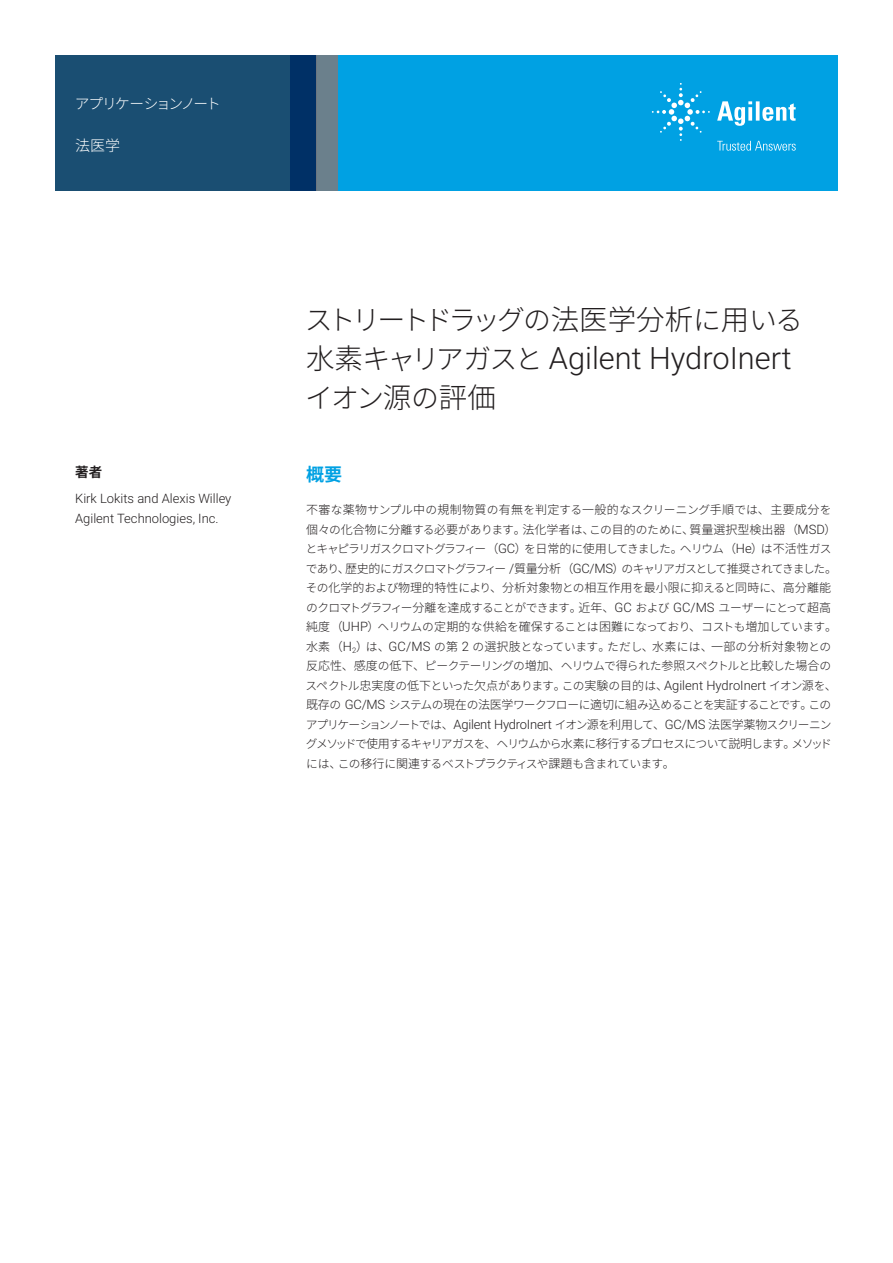
<style>
.page{position:relative;width:893px;height:1263px;background:#fff}
.page>*{position:absolute;margin:0;border:0;box-sizing:border-box;transform-origin:0 0}
.t1{font:300 30.75px "Roboto";color:#231f20}
.t2{font:300 27.9px "Noto Sans CJ Kjp";letter-spacing:-.135em;color:#231f20}
.t3{font:300 27.9px "Noto Sans CJ Kjp";letter-spacing:-.115em;color:#231f20}
.Header_1{font:700 18px "Noto Sans CJ Kjp";color:#00a1e3}
.Area_Identifier{font:300 15px "Noto Sans CJ Kjp";color:#fff}
.Doctype{font:300 14.7px "Noto Sans CJ Kjp";letter-spacing:-.115em;color:#fff}
.DATA_author_title{font:700 13.5px "Noto Sans CJ Kjp";color:#231f20}
.DATA_author_name___info{font:300 12.9px/19.5px "Roboto";color:#231f20}
.Text{font:300 12px/19.5px "Noto Sans CJ Kjp";color:#231f20}
.Text-2{font:300 12px "Noto Sans CJ Kjp";letter-spacing:.02em;color:#231f20}
.Text-3{font:300 11.7px/19.5px "Noto Sans CJ Kjp";letter-spacing:-.09em;color:#231f20}
.Text-4{font:300 11.7px/19.5px "Noto Sans CJ Kjp";letter-spacing:-.06em;color:#231f20}
.s1{font-size:28.5px}
.s2{font-family:"Noto Sans CJ Kjp";font-size:28.5px}
.s3{font-family:"Noto Sans CJ Kjp";font-size:27.9px}
.s4{font-size:11.7px}
.s5{font-family:"Roboto";font-size:12.9px}
.s6{font-size:12px}
</style>
<div class="page">
<div style="left:290px;top:55px;width:548px;height:135px;background:#00a1e3"></div>
<svg style="left:55px;top:55px;width:262px;height:135px;background:#174b70"></svg>
<div style="left:317px;top:55px;width:21px;height:135px;background:#6b808c"></div>
<svg style="left:717px;top:101px;width:79px;height:25px"></svg>
<svg style="left:652px;top:83px;width:58px;height:58px"></svg>
<svg style="left:717px;top:141px;width:79px;height:10px"></svg>
<p class="Doctype" style="left:75px;top:95px;width:148px">アプリケーションノート</p>
<p class="Area_Identifier" style="left:75px;top:137px;width:46px">法医学</p>
<p class="DATA_author_title" style="left:75px;top:465px;width:28px">著者</p>
<p class="DATA_author_name___info" style="left:75px;top:488px;width:158px">Kirk Lokits and Alexis Willey<br>Agilent Technologies, Inc.</p>
<p class="t2" style="left:305px;top:304px;width:500px">ストリートドラッグの<span class="s1">法医学分析</span>に<span class="s1">用</span>いる</p>
<p class="t1" style="left:306px;top:336px;width:487px"><span class="s2">水素</span><span class="s3">キャリアガスと</span> Agilent HydroInert</p>
<p class="t3" style="left:305px;top:382px;width:192px">イオン<span class="s1">源</span>の<span class="s1">評価</span></p>
<p class="Header_1" style="left:306px;top:464px;width:37px">概要</p>
<p class="Text" style="left:306px;top:500px;width:532px">不審<span class="s4">な</span>薬物<span class="s4">サンプル</span>中<span class="s4">の</span>規制物質<span class="s4">の</span>有無<span class="s4">を</span>判定<span class="s4">する</span>一般的<span class="s4">なスクリーニング</span>手順<span class="s4">では</span>、主要成分<span class="s4">を</span>個々<span class="s4">の</span>化合物<span class="s4">に</span>分離<span class="s4">する</span>必要<span class="s4">があります</span>。法化学者<span class="s4">は</span>、<span class="s4">この</span>目的<span class="s4">のために</span>、質量選択型検出器（<span class="s5">MSD</span>）</p>
<p class="Text-3" style="left:306px;top:539px;width:533px">とキャピラリガスクロマトグラフィー<span class="s6">（</span><span class="s5">GC</span><span class="s6">）</span>を<span class="s6">日常的</span>に<span class="s6">使用</span>してきました<span class="s6">。</span>ヘリウム<span class="s6">（</span><span class="s5">He</span><span class="s6">）</span>は<span class="s6">不活性</span>ガスであり<span class="s6">、歴史的</span>にガスクロマトグラフィー <span class="s5">/</span><span class="s6">質量分析（</span><span class="s5">GC/MS</span><span class="s6">）</span>のキャリアガスとして<span class="s6">推奨</span>されてきました<span class="s6">。</span></p>
<p class="Text" style="left:306px;top:578px;width:527px"><span class="s4">その</span>化学的<span class="s4">および</span>物理的特性<span class="s4">により</span>、分析対象物<span class="s4">との</span>相互作用<span class="s4">を</span>最小限<span class="s4">に</span>抑<span class="s4">えると</span>同時<span class="s4">に</span>、高分離能</p>
<p class="Text-4" style="left:306px;top:598px;width:533px">のクロマトグラフィー<span class="s6">分離</span>を<span class="s6">達成</span>することができます<span class="s6">。近年、</span><span class="s5">GC</span> および <span class="s5">GC/MS</span> ユーザーにとって<span class="s6">超高純度（</span><span class="s5">UHP</span><span class="s6">）</span>ヘリウムの<span class="s6">定期的</span>な<span class="s6">供給</span>を<span class="s6">確保</span>することは<span class="s6">困難</span>になっており<span class="s6">、</span>コストも<span class="s6">増加</span>しています<span class="s6">。</span></p>
<p class="Text-2" style="left:306px;top:640px;width:527px">水素（<span class="s5">H</span><sub>2</sub>）<span class="s4">は</span>、<span class="s5">GC/MS</span> <span class="s4">の</span>第 <span class="s5">2</span> <span class="s4">の</span>選択肢<span class="s4">となっています</span>。<span class="s4">ただし</span>、水素<span class="s4">には</span>、一部<span class="s4">の</span>分析対象物<span class="s4">との</span></p>
<p class="Text-3" style="left:306px;top:656px;width:533px"><span class="s6">反応性、感度</span>の<span class="s6">低下、</span>ピークテーリングの<span class="s6">増加、</span>ヘリウムで<span class="s6">得</span>られた<span class="s6">参照</span>スペクトルと<span class="s6">比較</span>した<span class="s6">場合</span>のスペクトル<span class="s6">忠実度</span>の<span class="s6">低下</span>といった<span class="s6">欠点</span>があります<span class="s6">。</span>この<span class="s6">実験</span>の<span class="s6">目的</span>は<span class="s6">、</span><span class="s5">Agilent HydroInert</span> イオン<span class="s6">源</span>を<span class="s6">、既存</span>の <span class="s5">GC/MS</span> システムの<span class="s6">現在</span>の<span class="s6">法医学</span>ワークフローに<span class="s6">適切</span>に<span class="s6">組</span>み<span class="s6">込</span>めることを<span class="s6">実証</span>することです<span class="s6">。</span>このアプリケーションノートでは<span class="s6">、</span><span class="s5">Agilent HydroInert</span> イオン<span class="s6">源</span>を<span class="s6">利用</span>して<span class="s6">、</span><span class="s5">GC/MS</span> <span class="s6">法医学薬物</span>スクリーニングメソッドで<span class="s6">使用</span>するキャリアガスを<span class="s6">、</span>ヘリウムから<span class="s6">水素</span>に<span class="s6">移行</span>するプロセスについて<span class="s6">説明</span>します<span class="s6">。</span>メソッドには<span class="s6">、</span>この<span class="s6">移行</span>に<span class="s6">関連</span>するベストプラクティスや<span class="s6">課題</span>も<span class="s6">含</span>まれています<span class="s6">。</span></p>
</div>
